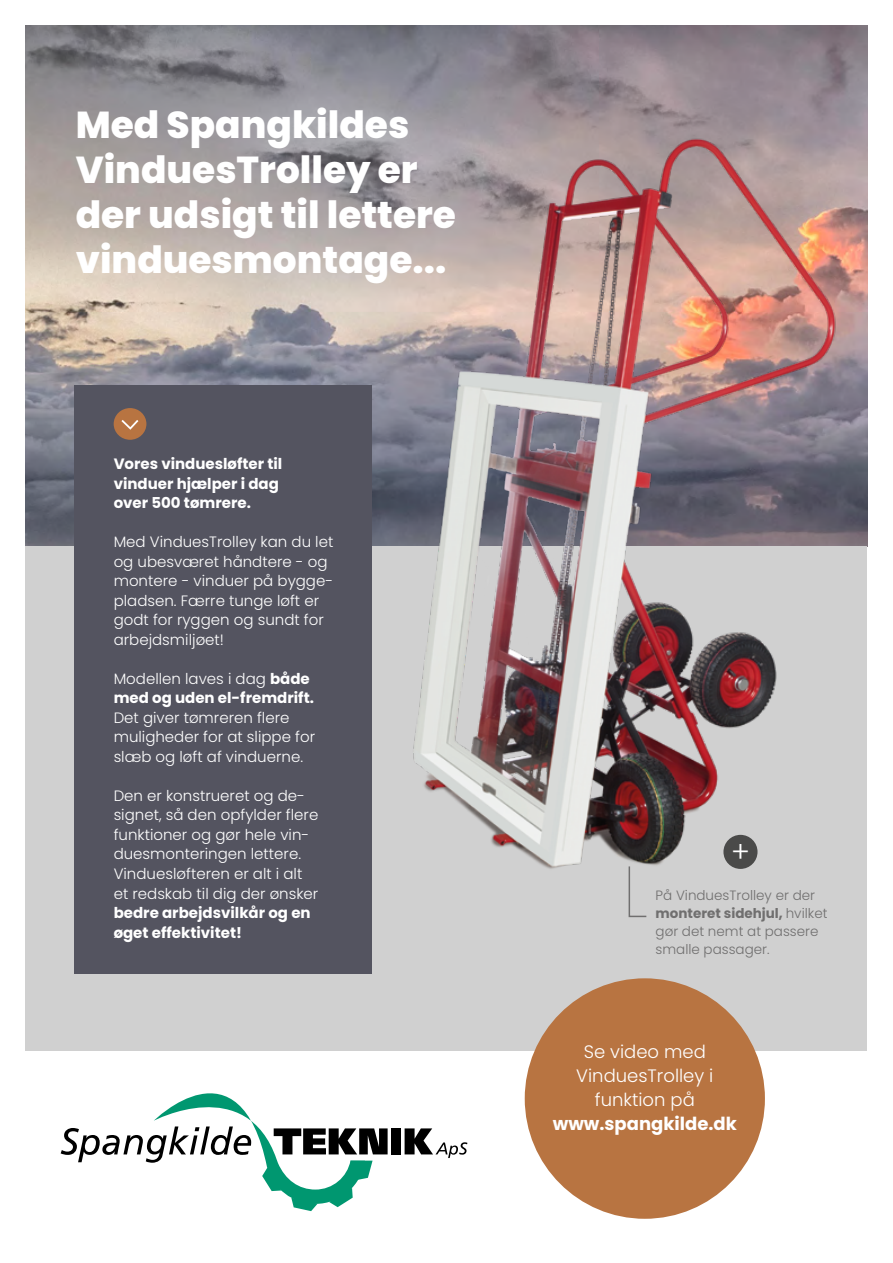
<style>
.page{position:relative;width:893px;height:1263px;background:#fff}
.page>*{position:absolute;margin:0;border:0;box-sizing:border-box;transform-origin:0 0}
.t1{font:800 37.5px/45px "Poppins";color:#fff}
.t2{font:300 28.8px "Poppins";color:#fff}
.t3{font:300 18px/24px "Poppins";color:#fff;text-align:center}
.t4{font:700 18px "Poppins";color:#fff}
.t5{font:300 15px/19.5px "Poppins";color:#fff}
.t6{font:700 15px/19.5px "Poppins";color:#fff}
.t7{font:300 13.5px/18px "Poppins";color:#706f6f}
.s1{font-weight:300}
.s2{font-weight:700}
</style>
<div class="page">
<img style="left:26px;top:26px;width:841px;height:520px">
<div style="left:26px;top:546px;width:841px;height:505px;background:#d0d0d0"></div>
<img style="left:374px;top:104px;width:483px;height:765px">
<div style="left:391px;top:1128px;width:10px;height:26px;background:#000"></div>
<svg style="left:405px;top:1128px;width:62px;height:30px"></svg>
<svg style="left:61px;top:1093px;width:327px;height:118px"></svg>
<div style="left:74px;top:385px;width:297px;height:589px;background:#545460"></div>
<div style="left:723px;top:835px;width:34px;height:34px;background:#4a4a49;border-radius:50%"></div>
<svg style="left:628px;top:865px;width:20px;height:53px"></svg>
<div style="left:114px;top:408px;width:32px;height:32px;background:#b87441;border-radius:50%"></div>
<svg style="left:121px;top:420px;width:18px;height:10px"></svg>
<div style="left:525px;top:978px;width:240px;height:241px;background:#b87441;border-radius:50%"></div>
<h1 class="t1" style="left:76px;top:102px;width:382px">Med Spangkildes<br>VinduesTrolley er der udsigt til lettere vinduesmontage...</h1>
<p class="t6" style="left:114px;top:454px;width:170px">Vores vinduesløfter til vinduer hjælper i dag over 500 tømrere.</p>
<p class="t5" style="left:114px;top:532px;width:221px">Med VinduesTrolley kan du let og ubesværet håndtere - og montere - vinduer på bygge&shy;pladsen. Færre tunge løft er godt for ryggen og sundt for arbejdsmiljøet!</p>
<p class="t6" style="left:114px;top:669px;width:202px"><span class="s1">Modellen laves i dag</span> både med og uden el-fremdrift.</p>
<p class="t5" style="left:114px;top:708px;width:203px">Det giver tømreren flere muligheder for at slippe for slæb og løft af vinduerne.</p>
<p class="t5" style="left:114px;top:786px;width:206px">Den er konstrueret og de&shy;signet, så den opfylder flere funktioner og gør hele vin&shy;duesmonteringen lettere.<br>Vinduesløfteren er alt i alt et redskab til dig der ønsker</p>
<p class="t6" style="left:114px;top:903px;width:199px">bedre arbejdsvilkår og en øget effektivitet!</p>
<h2 class="t2" style="left:731px;top:835px;width:20px">+</h2>
<p class="t7" style="left:656px;top:886px;width:173px">På VinduesTrolley er der <span class="s2">monteret sidehjul,</span> hvilket gør det nemt at passere smalle passager.</p>
<p class="t3" style="left:576px;top:1040px;width:139px">Se video med<br>VinduesTrolley i funktion på</p>
<p class="t4" style="left:553px;top:1113px;width:186px">www.spangkilde.dk</p>
</div>
